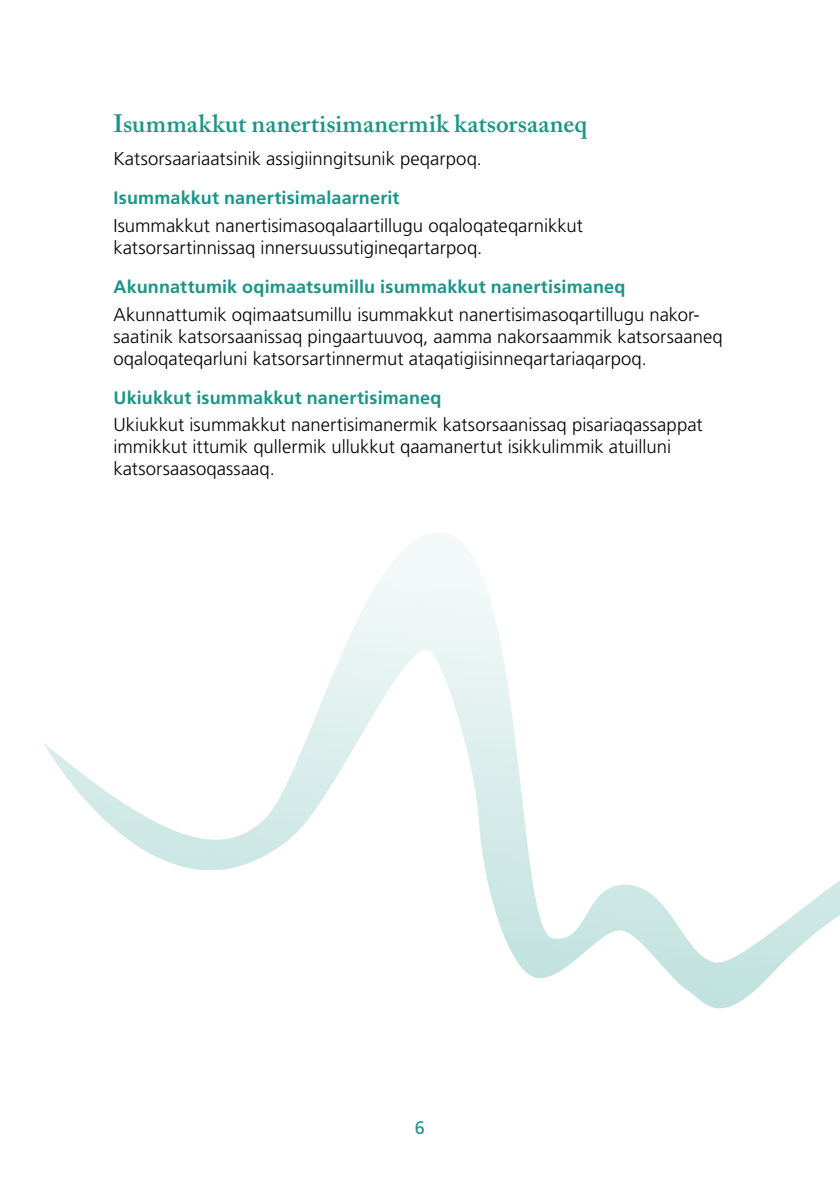
<style>
.page{position:relative;width:840px;height:1191px;background:#fff}
.page>*{position:absolute;margin:0;border:0;box-sizing:border-box;transform-origin:0 0}
.t1{font:600 25px "Adobe Caslon Pro";letter-spacing:.005em;color:#1b9589}
.t2{font:300 18.4px/22px "Frutiger LT Std";color:#000}
.t3{font:700 18px "Frutiger LT Std";letter-spacing:.01em;color:#1b9589}
.t4{font:18px "Frutiger LT Std";color:#1b9589}
</style>
<div class="page">
<svg style="left:43px;top:533px;width:796px;height:476px"></svg>
<h2 class="t1" style="left:113px;top:109px;width:475px">Isummakkut nanertisimanermik katsorsaaneq</h2>
<p class="t2" style="left:113px;top:148px;width:370px">Katsorsaariaatsinik assigiinngitsunik peqarpoq.</p>
<h3 class="t3" style="left:113px;top:187px;width:287px">Isummakkut nanertisimalaarnerit</h3>
<p class="t2" style="left:113px;top:215px;width:470px">Isummakkut nanertisimasoqalaartillugu oqaloqateqarnikkut katsorsartinnissaq innersuussutigineqartarpoq.</p>
<h3 class="t3" style="left:113px;top:276px;width:513px">Akunnattumik oqimaatsumillu isummakkut nanertisimaneq</h3>
<p class="t2" style="left:113px;top:303px;width:610px">Akunnattumik oqimaatsumillu isummakkut nanertisimasoqartillugu nakor&shy;saatinik katsorsaanissaq pingaartuuvoq, aamma nakorsaammik katsorsaaneq oqaloqateqarluni katsorsartinnermut ataqatigiisinneqartariaqarpoq.</p>
<h3 class="t3" style="left:113px;top:387px;width:329px">Ukiukkut isummakkut nanertisimaneq</h3>
<p class="t2" style="left:113px;top:414px;width:590px">Ukiukkut isummakkut nanertisimanermik katsorsaanissaq pisariaqassappat immikkut ittumik qullermik ullukkut qaamanertut isikkulimmik atuilluni katsorsaasoqassaaq.</p>
<p class="t4" style="left:415px;top:1117px;width:12px">6</p>
</div>
